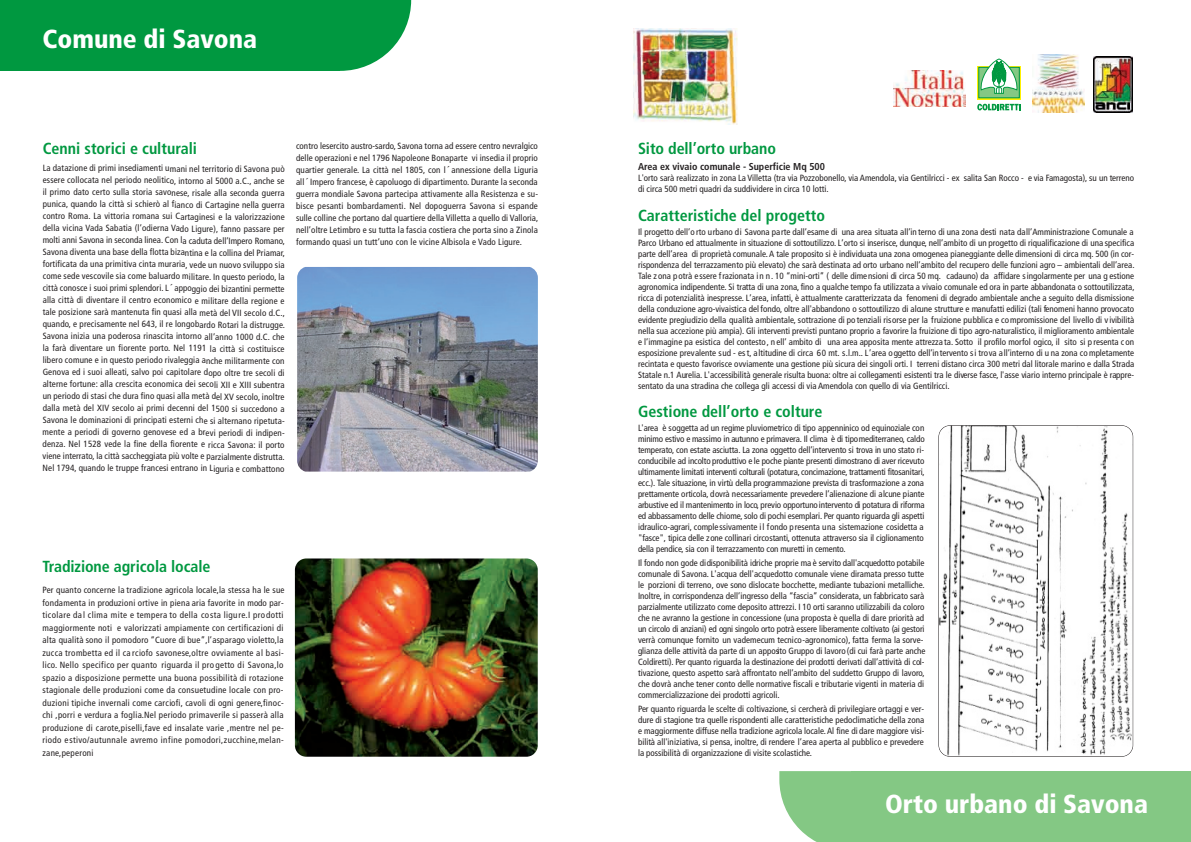
<style>
.page{position:relative;width:1191px;height:842px;background:#fff}
.page>*{position:absolute;margin:0;border:0;box-sizing:border-box;transform-origin:0 0}
.t1{font:900 condensed 26px "Frutiger";color:#fff}
.t2{font:700 condensed 16px "Frutiger";color:#009840}
.t3{font:700 condensed 10px "Frutiger";color:#231f20}
.t4{font:condensed 9px/11px "Frutiger";color:#231f20;text-align:justify}
.s1{font-family:"Lucida Grande";font-stretch:normal}
</style>
<div class="page">
<img style="left:297px;top:267px;width:241px;height:205px">
<div style="left:850px;top:771px;width:341px;height:71px;background:#84c884"></div>
<svg style="left:779px;top:771px;width:72px;height:71px"></svg>
<div style="left:0;top:0;width:340px;height:71px;background:#009840"></div>
<svg style="left:340px;top:0;width:71px;height:71px"></svg>
<svg style="left:938px;top:425px;width:195px;height:332px"></svg>
<img style="left:295px;top:558px;width:243px;height:199px">
<img style="left:634px;top:28px;width:104px;height:96px">
<div style="left:894px;top:71px;width:71px;height:39px;background:linear-gradient(to right,#fff,#fff)"></div>
<img style="left:894px;top:71px;width:71px;height:35px">
<div style="left:1093px;top:57px;width:40px;height:55px;background:#000"></div>
<img style="left:1094px;top:57px;width:38px;height:55px">
<svg style="left:977px;top:66px;width:44px;height:44px"></svg>
<svg style="left:977px;top:66px;width:43px;height:33px"></svg>
<div style="left:978px;top:67px;width:41px;height:31px;background:#84c884"></div>
<div style="left:978px;top:67px;width:41px;height:31px;border:1px solid #009840"></div>
<svg style="left:979px;top:59px;width:39px;height:35px"></svg>
<svg style="left:977px;top:104px;width:43px;height:6px"></svg>
<img style="left:1032px;top:54px;width:52px;height:58px">
<h1 class="t1" style="left:43px;top:23px;width:216px">Comune di Savona</h1>
<h2 class="t2" style="left:43px;top:139px;width:156px">Cenni storici e culturali</h2>
<p class="t4" style="left:43px;top:162px;width:244px;line-height:12px">La datazione di primi insediamenti umani nel territorio di Savona può essere collocata nel periodo neolitico, intorno al 5000 a.C., anche se il primo dato certo sulla storia savonese, risale alla seconda guerra punica, quando la città si schierò al fianco di Cartagine nella guerra contro Roma. La vittoria romana sui Cartaginesi e la valorizzazione della vicina Vada Sabatia (l’odierna Vado Ligure), fanno passare per molti anni Savona in seconda linea. Con la caduta dell’Impero Romano, Savona diventa una base della flotta bizantina e la collina del Priamar, fortificata da una primitiva cinta muraria, vede un nuovo sviluppo sia come sede vescovile sia come baluardo militare. In questo periodo, la città conosce i suoi primi splendori. L<span class="s1">´</span>appoggio dei bizantini permette alla città di diventare il centro economico e militare della regione e tale posizione sarà mantenuta fin quasi alla metà del VII secolo d.C., quando, e precisamente nel 643, il re longobardo Rotari la distrugge.<br>Savona inizia una poderosa rinascita intorno all’anno 1000 d.C. che la farà diventare un fiorente porto. Nel 1191 la città si costituisce libero comune e in questo periodo rivaleggia anche militarmente con Genova ed i suoi alleati, salvo poi capitolare dopo oltre tre secoli di alterne fortune: alla crescita economica dei secoli XII e XIII subentra un periodo di stasi che dura fino quasi alla metà del XV secolo, inoltre dalla metà del XIV secolo ai primi decenni del 1500 si succedono a Savona le dominazioni di principati esterni che si alternano ripetuta&shy;mente a periodi di governo genovese ed a brevi periodi di indipen&shy;denza. Nel 1528 vede la fine della fiorente e ricca Savona: il porto viene interrato, la città saccheggiata più volte e parzialmente distrutta.<br>Nel 1794, quando le truppe francesi entrano in Liguria e combattono</p>
<p class="t4" style="left:296px;top:140px;width:244px;line-height:12px">contro lesercito austro-sardo, Savona torna ad essere centro nevralgico delle operazioni e nel 1796 Napoleone Bonaparte vi insedia il proprio quartier generale. La città nel 1805, con l<span class="s1">´</span>annessione della Liguria all<span class="s1">´</span>Impero francese, è capoluogo di dipartimento. Durante la seconda guerra mondiale Savona partecipa attivamente alla Resistenza e su&shy;bisce pesanti bombardamenti. Nel dopoguerra Savona si espande sulle colline che portano dal quartiere della Villetta a quello di Valloria, nell’oltre Letimbro e su tutta la fascia costiera che porta sino a Zinola formando quasi un tutt’uno con le vicine Albisola e Vado Ligure.</p>
<h2 class="t2" style="left:43px;top:557px;width:169px">Tradizione agricola locale</h2>
<p class="t4" style="left:43px;top:584px;width:243px;line-height:12.5px">Per quanto concerne la tradizione agricola locale,la stessa ha le sue fondamenta in produzioni ortive in piena aria favorite in modo par&shy;ticolare dal clima mite e tempera to della costa ligure.I prodotti maggiormente noti e valorizzati ampiamente con certificazioni di alta qualità sono il pomodoro “Cuore di bue”,l’asparago violetto,la zucca trombetta ed il ca rciofo savonese,oltre ovviamente al basi&shy;lico. Nello specifico per quanto riguarda il pro getto di Savona,lo spazio a disposizione permette una buona possibilità di rotazione stagionale delle produzioni come da consuetudine locale con pro&shy;duzioni tipiche invernali come carciofi, cavoli di ogni genere,finoc&shy;chi ,porri e verdura a foglia.Nel periodo primaverile si passerà alla produzione di carote,piselli,fave ed insalate varie ,mentre nel pe&shy;riodo estivo/autunnale avremo infine pomodori,zucchine,melan&shy;zane,peperoni</p>
<h2 class="t2" style="left:638px;top:139px;width:139px">Sito dell’orto urbano</h2>
<p class="t3" style="left:638px;top:161px;width:188px">Area ex vivaio comunale - Superficie Mq 500</p>
<p class="t4" style="left:638px;top:173px;width:498px">L'orto sarà realizzato in zona La Villetta (tra via Pozzobonello, via Amendola, via Gentilricci - ex salita San Rocco - e via Famagosta), su un terreno di circa 500 metri quadri da suddividere in circa 10 lotti.</p>
<h2 class="t2" style="left:638px;top:206px;width:188px">Caratteristiche del progetto</h2>
<p class="t4" style="left:638px;top:226px;width:498px">Il progetto dell’o rto urbano di Savona parte dall’esame di una area situata all’in terno di una zona desti nata dall’Amministrazione Comunale a Parco Urbano ed attualmente in situazione di sottoutilizzo. L’orto si inserisce, dunque, nell’ambito di un progetto di riqualificazione di una specifica parte dell’area di proprietà comunale. A tale proposito si è individuata una zona omogenea pianeggiante delle dimensioni di circa mq. 500 (in cor&shy;rispondenza del terrazzamento più elevato) che sarà destinata ad orto urbano nell’ambito del recupero delle funzioni agro – ambientali dell’area.<br>Tale zona potrà essere frazionata in n. 10 “mini-orti” ( delle dimensioni di circa 50 mq. cadauno) da affidare singolarmente per una g estione agronomica indipendente. Si tratta di una zona, fino a qualche tempo fa utilizzata a vivaio comunale ed ora in parte abbandonata o sottoutilizzata, ricca di potenzialità inespresse. L’area, infatti, è attualmente caratterizzata da fenomeni di degrado ambientale anche a seguito della dismissione della conduzione agro-vivaistica del fondo, oltre all'abbandono o sottoutilizzo di alcune strutture e manufatti edilizi (tali fenomeni hanno provocato evidente pregiudizio della qualità ambientale, sottrazione di po tenziali risorse per la fruizione pubblica e co mpromissione del livello di v ivibilità nella sua accezione più ampia). Gli interventi previsti puntano proprio a favorire la fruizione di tipo agro-naturalistico, il miglioramento ambientale e l’immagine pa esistica del contesto, n ell’ ambito di una area apposita mente attrezza ta. Sotto il profilo morfol ogico, il sito si p resenta c on esposizione prevalente sud - es t, altitudine di circa 60 mt. s.l.m.. L’area oggetto dell’intervento si trova all’interno di u na zona co mpletamente recintata e questo favorisce ovviamente una gestione più sicura dei singoli orti. I terreni distano circa 300 metri dal litorale marino e dalla Strada Statale n.1 Aurelia. L'accessibilità generale risulta buona: oltre ai collegamenti esistenti tra le diverse fasce, l'asse viario interno principale è rappre&shy;sentato da una stradina che collega gli accessi di via Amendola con quello di via Gentilricci.</p>
<h2 class="t2" style="left:638px;top:402px;width:186px">Gestione dell’orto e colture</h2>
<p class="t4" style="left:638px;top:423px;width:288px;text-align:left">L'area è soggetta ad un regime pluviometrico di tipo appenninico od equinoziale con minimo estivo e massimo in autunno e primavera. Il clima è di tipo mediterraneo, caldo temperato, con estate asciutta. La zona oggetto dell’intervento si trova in uno stato ri&shy;conducibile ad incolto produttivo e le poche piante presenti dimostrano di aver ricevuto ultimamente limitati interventi colturali (potatura, concimazione, trattamenti fitosanitari, ecc.). Tale situazione, in virtù della programmazione prevista di trasformazione a zona prettamente orticola, dovrà necessariamente prevedere l’alienazione di alcune piante arbustive ed il mantenimento in loco, previo opportuno intervento di potatura di riforma ed abbassamento delle chiome, solo di pochi esemplari. Per quanto riguarda gli aspetti idraulico-agrari, complessivamente il fondo presenta una sistemazione cosidetta a "fasce", tipica delle zone collinari circostanti, ottenuta attraverso sia il ciglionamento della pendice, sia con il terrazzamento con muretti in cemento.</p>
<p class="t4" style="left:638px;top:557px;width:289px;text-align:left">Il fondo non gode di disponibilità idriche proprie ma è servito dall'acquedotto potabile comunale di Savona. L'acqua dell'acquedotto comunale viene diramata presso tutte le porzioni di terreno, ove sono dislocate bocchette, mediante tubazioni metalliche.<br>Inoltre, in corrispondenza dell’ingresso della “fascia” considerata, un fabbricato sarà parzialmente utilizzato come deposito attrezzi. I 10 orti saranno utilizzabili da coloro che ne avranno la gestione in concessione (una proposta è quella di dare priorità ad un circolo di anziani) ed ogni singolo orto potrà essere liberamente coltivato (ai gestori verrà comunque fornito un vademecum tecnico-agronomico), fatta ferma la sorve&shy;glianza delle attività da parte di un apposito Gruppo di lavoro (di cui farà parte anche Coldiretti). Per quanto riguarda la destinazione dei prodotti derivati dall’attività di col&shy;tivazione, questo aspetto sarà affrontato nell’ambito del suddetto Gruppo di lavoro, che dovrà anche tener conto delle normative fiscali e tributarie vigenti in materia di commercializzazione dei prodotti agricoli.</p>
<p class="t4" style="left:638px;top:703px;width:288px">Per quanto riguarda le scelte di coltivazione, si cercherà di privilegiare ortaggi e ver&shy;dure di stagione tra quelle rispondenti alle caratteristiche pedoclimatiche della zona e maggiormente diffuse nella tradizione agricola locale. Al fine di dare maggiore visi&shy;bilità all'iniziativa, si pensa, inoltre, di rendere l’area aperta al pubblico e prevedere la possibilità di organizzazione di visite scolastiche.</p>
<h1 class="t1" style="left:885px;top:789px;width:264px">Orto urbano di Savona</h1>
</div>
